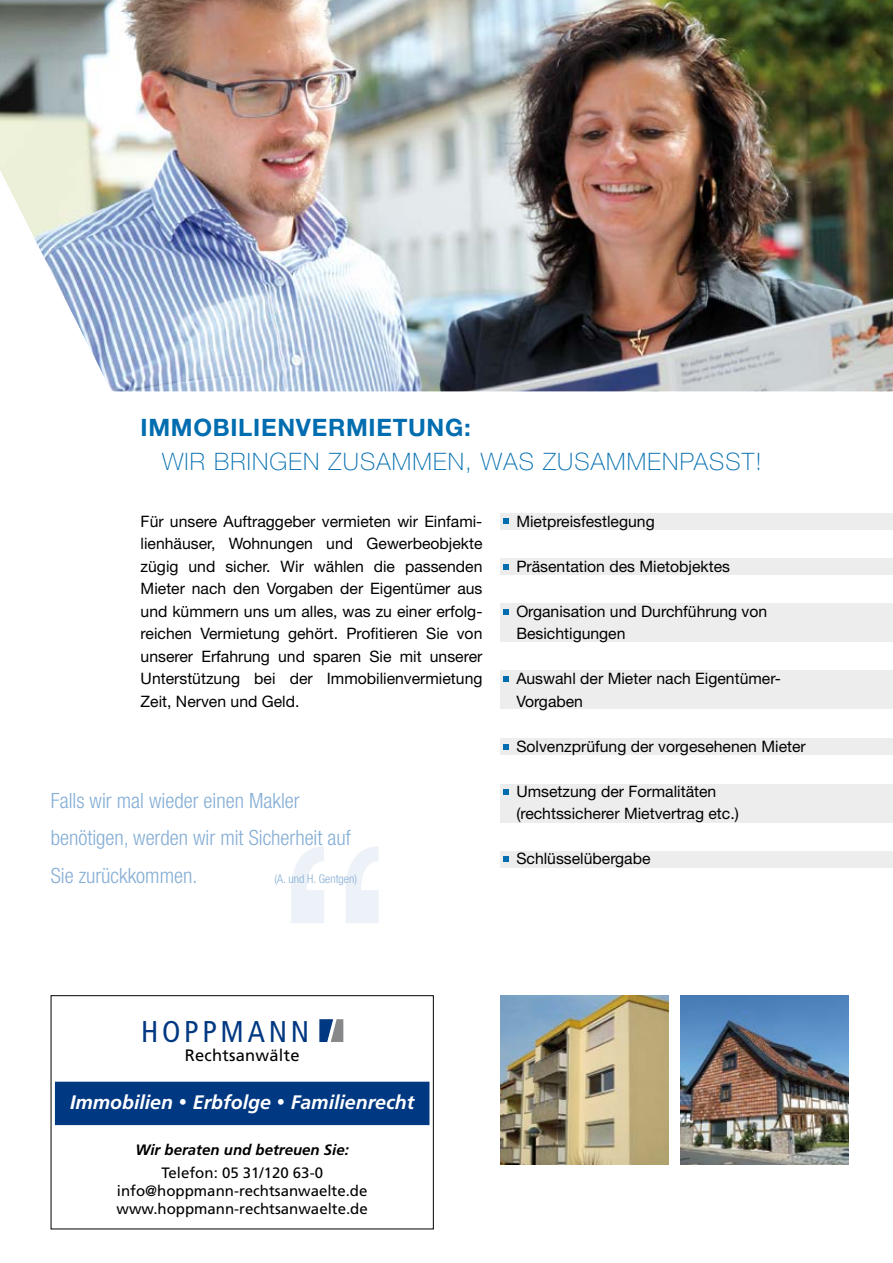
<style>
.page{position:relative;width:893px;height:1263px;background:#fff}
.page>*{position:absolute;margin:0;border:0;box-sizing:border-box;transform-origin:0 0}
.t1{font:condensed 30px "Frutiger LT Std";letter-spacing:.125em;color:#003882}
.t2{font:100 24px "Helvetica Neue";letter-spacing:.05em;color:#006db0}
.t3{font:700 24px "Helvetica Neue";letter-spacing:.03em;color:#006db0}
.t4{font:300 condensed 21px/37.5px "Helvetica Neue";color:#85aed5}
.t5{font:italic 700 19.5px "Frutiger LT Std";color:#fff}
.t6{font:16.5px "Frutiger LT Std";letter-spacing:.015em;color:#000}
.t7{font:15.75px/22.5px "Helvetica Neue";color:#000}
.t8{font:15px/18px "Frutiger LT Std";color:#000;text-align:center}
.t9{font:italic 700 15px "Frutiger LT Std";color:#000}
.t10{font:300 condensed 12px "Helvetica Neue";color:#85aed5}
</style>
<div class="page">
<svg style="left:346px;top:846px;width:32px;height:77px"></svg>
<svg style="left:291px;top:846px;width:33px;height:77px"></svg>
<img style="left:0;top:0;width:892px;height:391px">
<img style="left:680px;top:995px;width:168px;height:168px">
<img style="left:500px;top:995px;width:168px;height:168px">
<div style="left:500px;top:513px;width:392px;height:16px;background:#ecedec"></div>
<div style="left:500px;top:558px;width:392px;height:16px;background:#ecedec"></div>
<div style="left:500px;top:738px;width:392px;height:16px;background:#ecedec"></div>
<div style="left:500px;top:851px;width:392px;height:16px;background:#ecedec"></div>
<div style="left:500px;top:603px;width:392px;height:39px;background:#ecedec"></div>
<div style="left:500px;top:670px;width:392px;height:39px;background:#ecedec"></div>
<div style="left:500px;top:784px;width:392px;height:38px;background:#ecedec"></div>
<svg style="left:503px;top:518px;width:5px;height:6px"></svg>
<svg style="left:503px;top:564px;width:5px;height:5px"></svg>
<svg style="left:503px;top:609px;width:5px;height:5px"></svg>
<svg style="left:503px;top:676px;width:5px;height:5px"></svg>
<svg style="left:503px;top:744px;width:5px;height:5px"></svg>
<svg style="left:503px;top:789px;width:5px;height:5px"></svg>
<svg style="left:503px;top:856px;width:5px;height:5px"></svg>
<div style="left:56px;top:1082px;width:372px;height:42px;background:#003882"></div>
<div style="left:55px;top:1081px;width:374px;height:43px;border:2px solid #003882"></div>
<svg style="left:319px;top:1019px;width:25px;height:23px"></svg>
<div style="left:51px;top:995px;width:382px;height:233px;border:1px solid #000"></div>
<h2 class="t3" style="left:141px;top:413px;width:331px">IMMOBILIENVERMIETUNG:</h2>
<h2 class="t2" style="left:162px;top:448px;width:601px">WIR BRINGEN ZUSAMMEN, WAS ZUSAMMENPASST!</h2>
<p class="t7" style="left:141px;top:509px;width:343px;text-align:justify">Für unsere Auftraggeber vermieten wir Einfami&shy;lienhäuser, Wohnungen und Gewerbeobjekte zügig und sicher. Wir wählen die passenden Mieter nach den Vorgaben der Eigentümer aus und kümmern uns um alles, was zu einer erfolg&shy;reichen Vermietung gehört. Profitieren Sie von unserer Erfahrung und sparen Sie mit unserer Unterstützung bei der Immobilienvermietung Zeit, Nerven und Geld.</p>
<h3 class="t4" style="left:51px;top:781px;width:301px">Falls wir mal wieder einen Makler benötigen, werden wir mit Sicherheit auf<br>Sie zurückkommen.</h3>
<p class="t10" style="left:274px;top:871px;width:84px">(A. und H. Gentgen)</p>
<p class="t7" style="left:516px;top:509px;width:140px">Mietpreisfestlegung</p>
<p class="t7" style="left:516px;top:554px;width:215px">Präsentation des Mietobjektes</p>
<p class="t7" style="left:516px;top:599px;width:252px">Organisation und Durchführung von<br>Besichtigungen</p>
<p class="t7" style="left:516px;top:667px;width:266px">Auswahl der Mieter nach Eigentümer-<br>Vorgaben</p>
<p class="t7" style="left:516px;top:734px;width:291px">Solvenzprüfung der vorgesehenen Mieter</p>
<p class="t7" style="left:516px;top:779px;width:224px">Umsetzung der Formalitäten (rechtssicherer Mietvertrag etc.)</p>
<p class="t7" style="left:516px;top:847px;width:136px">Schlüsselübergabe</p>
<h1 class="t1" style="left:141px;top:1013px;width:169px">HOPPMANN</h1>
<p class="t6" style="left:185px;top:1045px;width:116px">Rechtsanwälte</p>
<p class="t5" style="left:70px;top:1090px;width:345px">Immobilien • Erbfolge • Familienrecht</p>
<p class="t9" style="left:135px;top:1140px;width:215px">Wir beraten und betreuen Sie:</p>
<p class="t8" style="left:117px;top:1163px;width:252px">Telefon: 05 31/120 63-0 info@hoppmann-rechtsanwaelte.de www.hoppmann-rechtsanwaelte.de</p>
</div>
